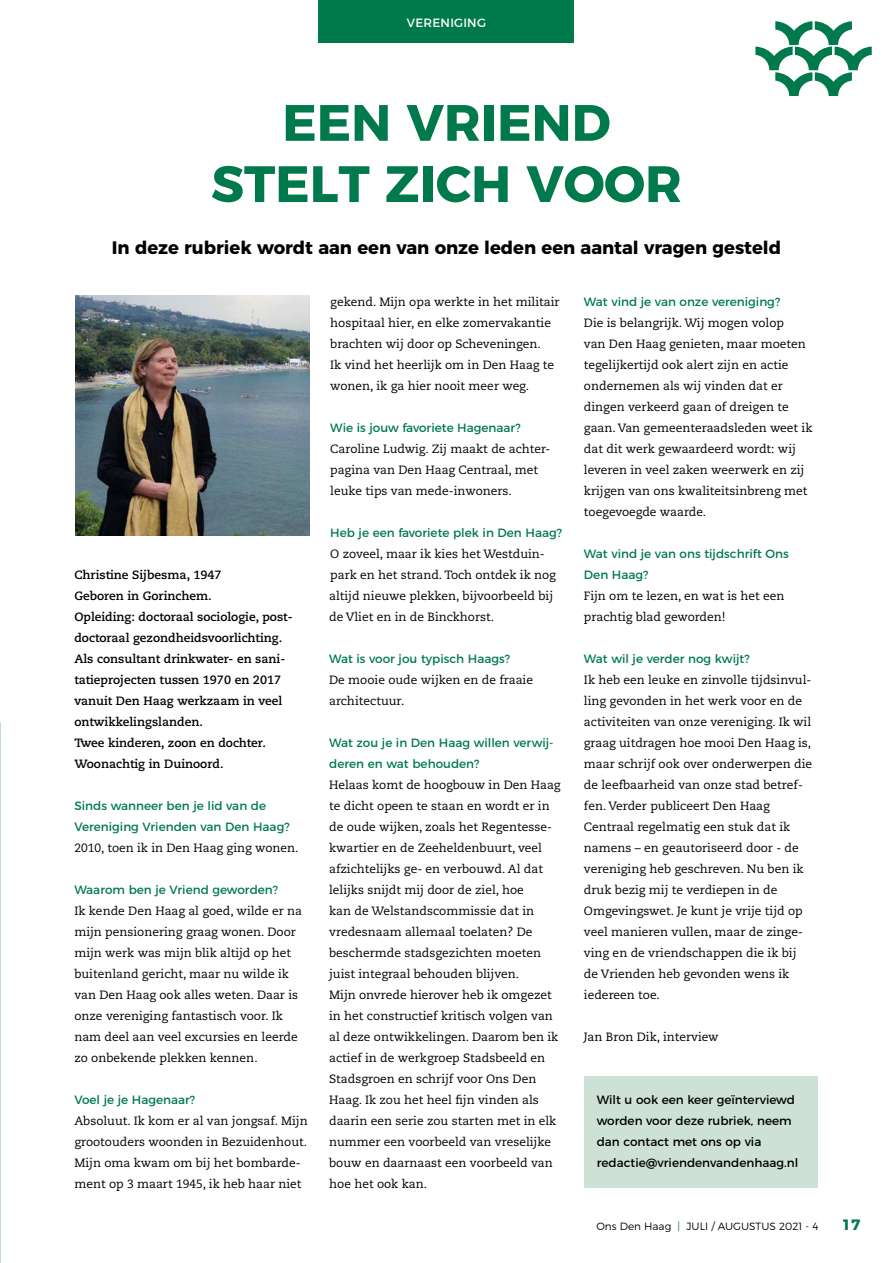
<style>
.page{position:relative;width:893px;height:1263px;background:#fff}
.page>*{position:absolute;margin:0;border:0;box-sizing:border-box;transform-origin:0 0}
.t1{font:700 51px/61.2px "Montserrat";color:#007a4d;text-align:center}
.t2{font:700 18px "Montserrat";color:#000}
.t3{font:700 15px "Montserrat";color:#007a4d}
.t4{font:12px/21px "Caecilia LT Std";color:#000}
.t5{font:12px/21px "Montserrat";color:#007a4d}
.t6{font:700 12px/21px "Caecilia LT Std";color:#000}
.t7{font:12px/21px "Montserrat";color:#000}
.t8{font:12px "Montserrat";letter-spacing:.02em;color:#fff}
.t9{font:300 10.5px "Montserrat";color:#000}
.s1{color:#007a4d}
</style>
<div class="page">
<img style="left:75px;top:296px;width:234px;height:239px">
<svg style="left:755px;top:21px;width:117px;height:75px"></svg>
<div style="left:319px;top:0;width:255px;height:43px;background:#007a4d"></div>
<div style="left:584px;top:1076px;width:234px;height:112px;background:#cee1d7"></div>
<p class="t8" style="left:407px;top:13px;width:81px">VERENIGING</p>
<h1 class="t1" style="left:211px;top:88px;width:472px">EEN VRIEND<br>STELT ZICH VOOR</h1>
<h2 class="t2" style="left:112px;top:232px;width:671px">In deze rubriek wordt aan een van onze leden een aantal vragen gesteld</h2>
<p class="t6" style="left:74px;top:565px;width:220px">Christine Sijbesma, 1947<br>Geboren in Gorinchem.<br>Opleiding: doctoraal sociologie, post&shy;doctoraal gezondheidsvoorlichting.<br>Als consultant drinkwater- en sani&shy;tatieprojecten tussen 1970 en 2017 vanuit Den Haag werkzaam in veel ontwikkelingslanden.<br>Twee kinderen, zoon en dochter.<br>Woonachtig in Duinoord.</p>
<p class="t5" style="left:74px;top:794px;width:217px">Sinds wanneer ben je lid van de<br>Vereniging Vrienden van Den Haag?</p>
<p class="t4" style="left:74px;top:838px;width:226px">2010, toen ik in Den Haag ging wonen.</p>
<p class="t5" style="left:74px;top:878px;width:205px">Waarom ben je Vriend geworden?</p>
<p class="t4" style="left:74px;top:901px;width:229px">Ik kende Den Haag al goed, wilde er na mijn pensionering graag wonen. Door mijn werk was mijn blik altijd op het buitenland gericht, maar nu wilde ik van Den Haag ook alles weten. Daar is onze vereniging fantastisch voor. Ik nam deel aan veel excursies en leerde zo onbekende plekken kennen.</p>
<p class="t5" style="left:74px;top:1088px;width:122px">Voel je je Hagenaar?</p>
<p class="t4" style="left:74px;top:1111px;width:235px">Absoluut. Ik kom er al van jongsaf. Mijn grootouders woonden in Bezuidenhout.<br>Mijn oma kwam om bij het bombarde&shy;ment op 3 maart 1945, ik heb haar niet</p>
<p class="t4" style="left:330px;top:292px;width:231px">gekend. Mijn opa werkte in het militair hospitaal hier, en elke zomervakantie brachten wij door op Scheveningen.<br>Ik vind het heerlijk om in Den Haag te wonen, ik ga hier nooit meer weg.</p>
<p class="t5" style="left:330px;top:416px;width:192px">Wie is jouw favoriete Hagenaar?</p>
<p class="t4" style="left:330px;top:439px;width:222px">Caroline Ludwig. Zij maakt de achter&shy;pagina van Den Haag Centraal, met leuke tips van mede-inwoners.</p>
<p class="t5" style="left:330px;top:521px;width:233px">Heb je een favoriete plek in Den Haag?</p>
<p class="t4" style="left:329px;top:544px;width:228px">O zoveel, maar ik kies het Westduin&shy;park en het strand. Toch ontdek ik nog altijd nieuwe plekken, bijvoorbeeld bij de Vliet en in de Binckhorst.</p>
<p class="t5" style="left:329px;top:647px;width:182px">Wat is voor jou typisch Haags?</p>
<p class="t4" style="left:329px;top:670px;width:205px">De mooie oude wijken en de fraaie architectuur.</p>
<p class="t5" style="left:329px;top:731px;width:226px">Wat zou je in Den Haag willen verwij&shy;deren en wat behouden?</p>
<p class="t4" style="left:329px;top:775px;width:233px">Helaas komt de hoogbouw in Den Haag te dicht opeen te staan en wordt er in de oude wijken, zoals het Regentesse&shy;kwartier en de Zeeheldenbuurt, veel afzichtelijks ge- en verbouwd. Al dat lelijks snijdt mij door de ziel, hoe<br>kan de Welstandscommissie dat in vredesnaam allemaal toelaten? De beschermde stadsgezichten moeten juist integraal behouden blijven.<br>Mijn onvrede hierover heb ik omgezet in het constructief kritisch volgen van al deze ontwikkelingen. Daarom ben ik actief in de werkgroep Stadsbeeld en Stadsgroen en schrijf voor Ons Den Haag. Ik zou het heel fijn vinden als daarin een serie zou starten met in elk nummer een voorbeeld van vreselijke bouw en daarnaast een voorbeeld van hoe het ook kan.</p>
<p class="t5" style="left:584px;top:290px;width:198px">Wat vind je van onze vereniging?</p>
<p class="t4" style="left:584px;top:313px;width:230px">Die is belangrijk. Wij mogen volop<br>van Den Haag genieten, maar moeten tegelijkertijd ook alert zijn en actie ondernemen als wij vinden dat er dingen verkeerd gaan of dreigen te gaan. Van gemeenteraadsleden weet ik dat dit werk gewaardeerd wordt: wij leveren in veel zaken weerwerk en zij krijgen van ons kwaliteitsinbreng met toegevoegde waarde.</p>
<p class="t5" style="left:584px;top:542px;width:206px">Wat vind je van ons tijdschrift Ons<br>Den Haag?</p>
<p class="t4" style="left:584px;top:586px;width:202px">Fijn om te lezen, en wat is het een prachtig blad geworden!</p>
<p class="t5" style="left:584px;top:647px;width:167px">Wat wil je verder nog kwijt?</p>
<p class="t4" style="left:584px;top:670px;width:230px">Ik heb een leuke en zinvolle tijdsinvul&shy;ling gevonden in het werk voor en de activiteiten van onze vereniging. Ik wil graag uitdragen hoe mooi Den Haag is, maar schrijf ook over onderwerpen die de leefbaarheid van onze stad betref&shy;fen. Verder publiceert Den Haag Centraal regelmatig een stuk dat ik namens – en geautoriseerd door - de vereniging heb geschreven. Nu ben ik druk bezig mij te verdiepen in de Omgevingswet. Je kunt je vrije tijd op veel manieren vullen, maar de zinge&shy;ving en de vriendschappen die ik bij de Vrienden heb gevonden wens ik iedereen toe.</p>
<p class="t4" style="left:584px;top:1027px;width:136px">Jan Bron Dik, interview</p>
<p class="t7" style="left:597px;top:1088px;width:203px">Wilt u ook een keer geïnterviewd worden voor deze rubriek, neem dan contact met ons op via redactie@vriendenvandenhaag.nl</p>
<p class="t9" style="left:596px;top:1218px;width:224px">Ons Den Haag <span class="s1">|</span> JULI / AUGUSTUS 2021 - 4</p>
<p class="t3" style="left:842px;top:1212px;width:20px">17</p>
</div>
